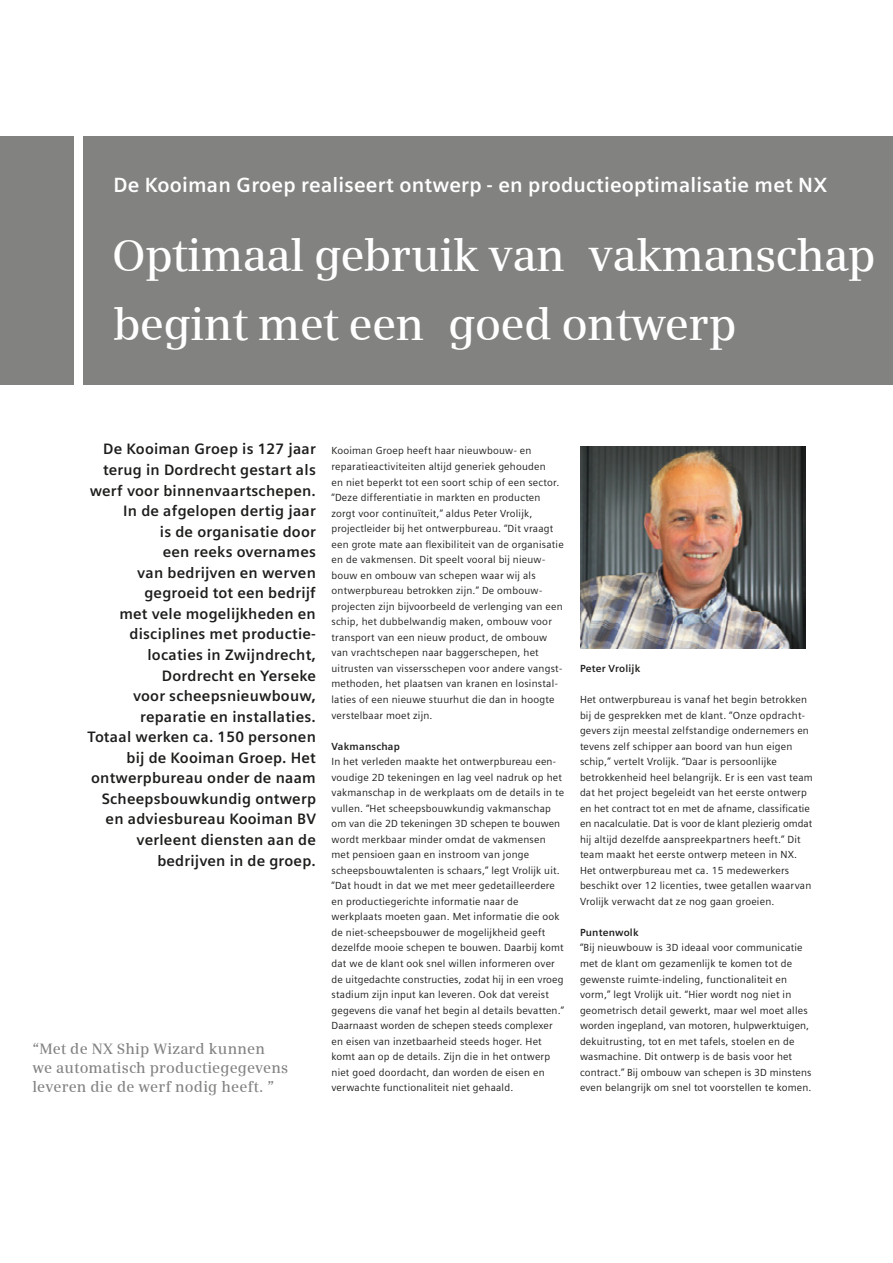
<style>
.page{position:relative;width:893px;height:1263px;background:#fff}
.page>*{position:absolute;margin:0;border:0;box-sizing:border-box;transform-origin:0 0}
.t1{font:600 60.3px/68.4px "Siemens Serif";letter-spacing:-.02em;color:#fff;text-align:right}
.t2{font:600 45px/68.6px "Siemens Serif";letter-spacing:-.02em;color:#fff}
.t3{font:700 20.55px "Siemens Sans";letter-spacing:.01em;color:#fff}
.t4{font:700 15px/20.5px "Siemens Sans";letter-spacing:.015em;color:#1d1d1b;text-align:right}
.t5{font:600 15px/19.2px "Siemens Serif";letter-spacing:.01em;color:#828281}
.t6{font:10.2px/15.6px "Siemens Sans";letter-spacing:.02em;color:#1d1d1b}
.t7{font:700 10.2px "Siemens Sans";letter-spacing:.02em;color:#1d1d1b}
</style>
<div class="page">
<div style="left:0;top:136px;width:74px;height:249px;background:#828281"></div>
<div style="left:83px;top:136px;width:810px;height:249px;background:#828281"></div>
<img style="left:580px;top:446px;width:226px;height:202px">
<h3 class="t3" style="left:113px;top:174px;width:715px">De Kooiman Groep realiseert ontwerp - en productieoptimalisatie met NX</h3>
<h1 class="t1" style="left:302px;top:216px;width:609px">Optimaal gebruik van begint met een</h1>
<h2 class="t2" style="left:112px;top:221px;width:765px">Optimaal gebruik van vakmanschap begint met een goed ontwerp</h2>
<p class="t4" style="left:88px;top:439px;width:230px">De Kooiman Groep is 127 jaar terug in Dordrecht gestart als werf voor binnenvaartschepen.<br>In de afgelopen dertig jaar<br>is de organisatie door<br>een reeks overnames<br>van bedrijven en werven gegroeid tot een bedrijf<br>met vele mogelijkheden en disciplines met productie&shy;locaties in Zwijndrecht,<br>Dordrecht en Yerseke<br>voor scheepsnieuwbouw, reparatie en installaties.<br>Totaal werken ca. 150 personen bij de Kooiman Groep. Het ontwerpbureau onder de naam<br>Scheepsbouwkundig ontwerp en adviesbureau Kooiman BV verleent diensten aan de bedrijven in de groep.</p>
<h3 class="t5" style="left:32px;top:1039px;width:257px">“Met de NX Ship Wizard kunnen we automatisch productiegegevens leveren die de werf nodig heeft. ”</h3>
<p class="t6" style="left:331px;top:443px;width:234px">Kooiman Groep heeft haar nieuwbouw- en reparatieactiviteiten altijd generiek gehouden<br>en niet beperkt tot een soort schip of een sector. “Deze differentiatie in markten en producten zorgt voor continuïteit,” aldus Peter Vrolijk, projectleider bij het ontwerpbureau. “Dit vraagt een grote mate aan flexibiliteit van de organisatie en de vakmensen. Dit speelt vooral bij nieuw&shy;bouw en ombouw van schepen waar wij als ontwerpbureau betrokken zijn.” De ombouw&shy;projecten zijn bijvoorbeeld de verlenging van een schip, het dubbelwandig maken, ombouw voor transport van een nieuw product, de ombouw van vrachtschepen naar baggerschepen, het uitrusten van vissersschepen voor andere vangst&shy;methoden, het plaatsen van kranen en losinstal&shy;laties of een nieuwe stuurhut die dan in hoogte verstelbaar moet zijn.</p>
<p class="t7" style="left:331px;top:740px;width:70px">Vakmanschap</p>
<p class="t6" style="left:331px;top:754px;width:234px">In het verleden maakte het ontwerpbureau een&shy;voudige 2D tekeningen en lag veel nadruk op het vakmanschap in de werkplaats om de details in te vullen. “Het scheepsbouwkundig vakmanschap om van die 2D tekeningen 3D schepen te bouwen wordt merkbaar minder omdat de vakmensen met pensioen gaan en instroom van jonge scheepsbouwtalenten is schaars,” legt Vrolijk uit. “Dat houdt in dat we met meer gedetailleerdere en productiegerichte informatie naar de werkplaats moeten gaan. Met informatie die ook de niet-scheepsbouwer de mogelijkheid geeft dezelfde mooie schepen te bouwen. Daarbij komt dat we de klant ook snel willen informeren over de uitgedachte constructies, zodat hij in een vroeg stadium zijn input kan leveren. Ook dat vereist gegevens die vanaf het begin al details bevatten.” Daarnaast worden de schepen steeds complexer en eisen van inzetbaarheid steeds hoger. Het komt aan op de details. Zijn die in het ontwerp niet goed doordacht, dan worden de eisen en verwachte functionaliteit niet gehaald.</p>
<p class="t7" style="left:580px;top:663px;width:62px">Peter Vrolijk</p>
<p class="t6" style="left:580px;top:692px;width:234px">Het ontwerpbureau is vanaf het begin betrokken bij de gesprekken met de klant. “Onze opdracht&shy;gevers zijn meestal zelfstandige ondernemers en tevens zelf schipper aan boord van hun eigen schip,” vertelt Vrolijk. “Daar is persoonlijke betrokkenheid heel belangrijk. Er is een vast team dat het project begeleidt van het eerste ontwerp en het contract tot en met de afname, classificatie en nacalculatie. Dat is voor de klant plezierig omdat hij altijd dezelfde aanspreekpartners heeft.” Dit team maakt het eerste ontwerp meteen in NX.<br>Het ontwerpbureau met ca. 15 medewerkers beschikt over 12 licenties, twee getallen waarvan Vrolijk verwacht dat ze nog gaan groeien.</p>
<p class="t7" style="left:580px;top:927px;width:60px">Puntenwolk</p>
<p class="t6" style="left:580px;top:940px;width:233px">“Bij nieuwbouw is 3D ideaal voor communicatie met de klant om gezamenlijk te komen tot de gewenste ruimte-indeling, functionaliteit en vorm,” legt Vrolijk uit. “Hier wordt nog niet in geometrisch detail gewerkt, maar wel moet alles worden ingepland, van motoren, hulpwerktuigen, dekuitrusting, tot en met tafels, stoelen en de wasmachine. Dit ontwerp is de basis voor het contract.” Bij ombouw van schepen is 3D minstens even belangrijk om snel tot voorstellen te komen.</p>
</div>
